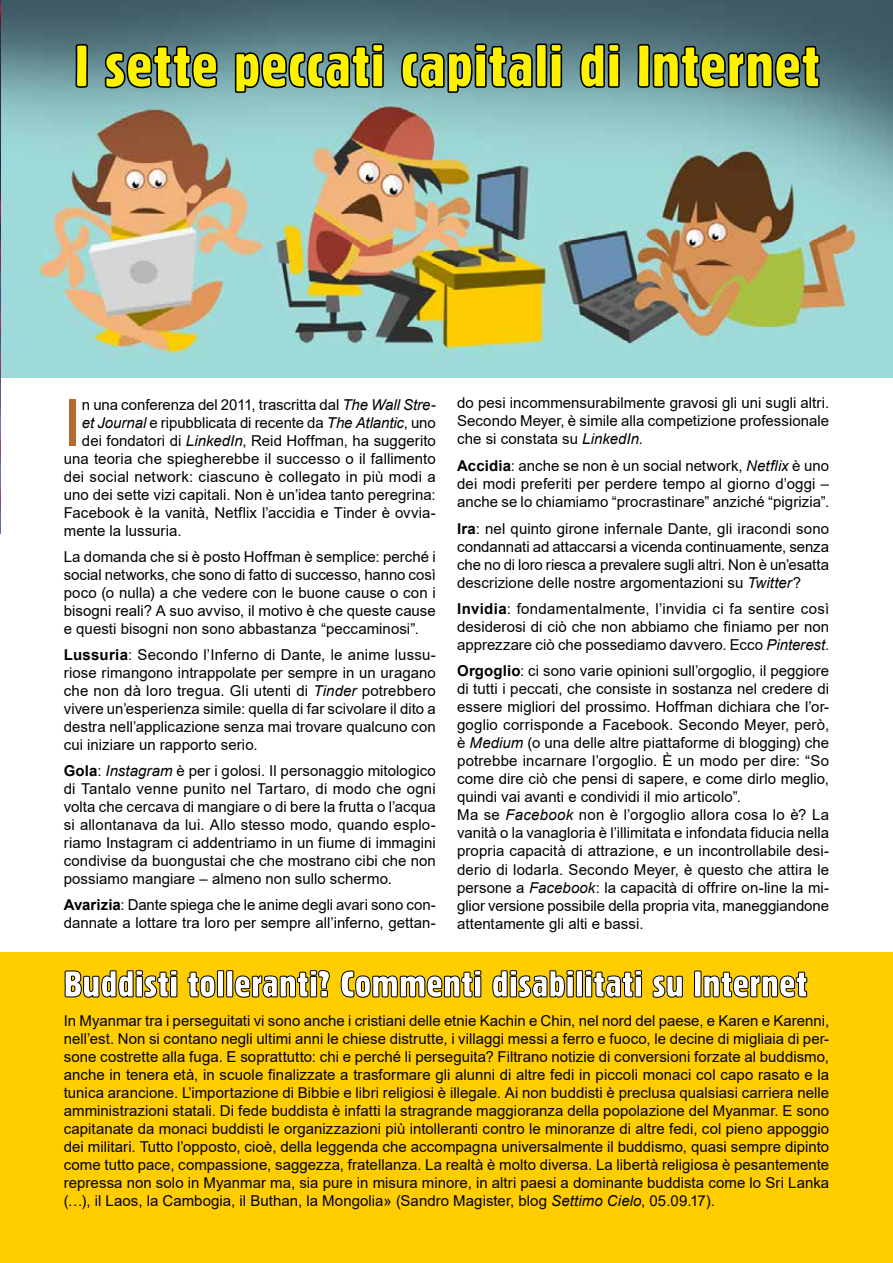
<style>
.page{position:relative;width:893px;height:1263px;background:#fff}
.page>*{position:absolute;margin:0;border:0;box-sizing:border-box;transform-origin:0 0}
.t1{font:65.55px "Arial";color:#b36b31}
.t2{font:58.5px "Gothic 821 Condensed BT";letter-spacing:-.005em;color:#fff200;scale:1.13 1}
.t3{font:36px "Gothic 821 Condensed BT";color:#fff;scale:1.13 1}
.t4{font:15px/18.1px "Arial";letter-spacing:.005em;color:#000;text-align:justify}
.s1{font-style:italic}
.s2{font-weight:700}
</style>
<div class="page">
<div style="left:1px;top:952px;width:892px;height:311px;background:#ffcd00"></div>
<img style="left:1px;top:0;width:892px;height:377px">
<img style="left:0;top:0;width:1px;height:534px">
<svg style="left:74px;top:43px;width:15px;height:226px;background:#93ada5"></svg>
<svg style="left:103px;top:45px;width:116px;height:44px;background:#56787d"></svg>
<svg style="left:234px;top:42px;width:151px;height:52px;background:#5f8589"></svg>
<svg style="left:400px;top:42px;width:163px;height:52px;background:#5a7d81"></svg>
<svg style="left:579px;top:42px;width:42px;height:47px;background:#517075"></svg>
<img style="left:636px;top:43px;width:185px;height:226px">
<svg style="left:64px;top:970px;width:114px;height:28px"></svg>
<svg style="left:187px;top:970px;width:143px;height:28px"></svg>
<svg style="left:340px;top:970px;width:142px;height:28px"></svg>
<svg style="left:492px;top:970px;width:150px;height:28px"></svg>
<svg style="left:652px;top:975px;width:31px;height:23px"></svg>
<svg style="left:693px;top:970px;width:115px;height:28px"></svg>
<h2 class="t2" style="left:74px;top:31px;width:662px">I sette peccati capitali di Internet</h2>
<p class="t4" style="left:457px;top:393px;width:374px">do pesi incommensurabilmente gravosi gli uni sugli altri.<br>Secondo Meyer, è simile alla competizione professionale che si constata su <span class="s1">LinkedIn</span>.</p>
<p class="t4" style="left:457px;top:456px;width:374px"><span class="s2">Accidia</span>: anche se non è un social network, <span class="s1">Netflix</span> è uno dei modi preferiti per perdere tempo al giorno d’oggi – anche se lo chiamiamo “procrastinare” anziché “pigrizia”.</p>
<p class="t4" style="left:457px;top:520px;width:374px"><span class="s2">Ira</span>: nel quinto girone infernale Dante, gli iracondi sono condannati ad attaccarsi a vicenda continuamente, senza che no di loro riesca a prevalere sugli altri. Non è un’esatta descrizione delle nostre argomentazioni su <span class="s1">Twitter</span>?</p>
<p class="t4" style="left:457px;top:599px;width:374px"><span class="s2">Invidia</span>: fondamentalmente, l’invidia ci fa sentire così desiderosi di ciò che non abbiamo che finiamo per non apprezzare ciò che possediamo davvero. Ecco <span class="s1">Pinterest</span>.</p>
<p class="t4" style="left:457px;top:661px;width:374px;text-align:left"><span class="s2">Orgoglio</span>: ci sono varie opinioni sull’orgoglio, il peggiore di tutti i peccati, che consiste in sostanza nel credere di essere migliori del prossimo. Hoffman dichiara che l’or&shy;goglio corrisponde a Facebook. Secondo Meyer, però, è <span class="s1">Medium</span> (o una delle altre piattaforme di blogging) che potrebbe incarnare l’orgoglio. È un modo per dire: “So come dire ciò che pensi di sapere, e come dirlo meglio, quindi vai avanti e condividi il mio articolo”.<br>Ma se <span class="s1">Facebook</span> non è l’orgoglio allora cosa lo è? La vanità o la vanagloria è l’illimitata e infondata fiducia nella propria capacità di attrazione, e un incontrollabile desi&shy;derio di lodarla. Secondo Meyer, è questo che attira le persone a <span class="s1">Facebook</span>: la capacità di offrire on-line la mi&shy;glior versione possibile della propria vita, maneggiandone attentamente gli alti e bassi.</p>
<h3 class="t3" style="left:64px;top:962px;width:660px">Buddisti tolleranti? Commenti disabilitati su Internet</h3>
<p class="t4" style="left:64px;top:1011px;width:767px">In Myanmar tra i perseguitati vi sono anche i cristiani delle etnie Kachin e Chin, nel nord del paese, e Karen e Karenni, nell’est. Non si contano negli ultimi anni le chiese distrutte, i villaggi messi a ferro e fuoco, le decine di migliaia di per&shy;sone costrette alla fuga. E soprattutto: chi e perché li perseguita? Filtrano notizie di conversioni forzate al buddismo, anche in tenera età, in scuole finalizzate a trasformare gli alunni di altre fedi in piccoli monaci col capo rasato e la tunica arancione. L’importazione di Bibbie e libri religiosi è illegale. Ai non buddisti è preclusa qualsiasi carriera nelle amministrazioni statali. Di fede buddista è infatti la stragrande maggioranza della popolazione del Myanmar. E sono capitanate da monaci buddisti le organizzazioni più intolleranti contro le minoranze di altre fedi, col pieno appoggio dei militari. Tutto l’opposto, cioè, della leggenda che accompagna universalmente il buddismo, quasi sempre dipinto come tutto pace, compassione, saggezza, fratellanza. La realtà è molto diversa. La libertà religiosa è pesantemente repressa non solo in Myanmar ma, sia pure in misura minore, in altri paesi a dominante buddista come lo Sri Lanka (…), il Laos, la Cambogia, il Buthan, la Mongolia» (Sandro Magister, blog <span class="s1">Settimo Cielo</span>, 05.09.17).</p>
<h1 class="t1" style="left:64px;top:378px;width:20px">I</h1>
<p class="t4" style="left:82px;top:395px;width:355px">n una conferenza del 2011, trascritta dal <span class="s1">The Wall Stre-</span></p>
<p class="t4" style="left:82px;top:413px;width:355px"><span class="s1">et Journal</span> e ripubblicata di recente da <span class="s1">The Atlantic</span>, uno</p>
<p class="t4" style="left:82px;top:431px;width:355px">dei fondatori di <span class="s1">LinkedIn</span>, Reid Hoffman, ha suggerito</p>
<p class="t4" style="left:64px;top:450px;width:374px">una teoria che spiegherebbe il successo o il fallimento</p>
<p class="t4" style="left:64px;top:468px;width:374px">dei social network: ciascuno è collegato in più modi a</p>
<p class="t4" style="left:64px;top:486px;width:374px">uno dei sette vizi capitali. Non è un’idea tanto peregrina:</p>
<p class="t4" style="left:64px;top:504px;width:374px">Facebook è la vanità, Netflix l’accidia e Tinder è ovvia-</p>
<p class="t4" style="left:64px;top:522px;width:119px">mente la lussuria.</p>
<p class="t4" style="left:64px;top:547px;width:374px">La domanda che si è posto Hoffman è semplice: perché i social networks, che sono di fatto di successo, hanno così poco (o nulla) a che vedere con le buone cause o con i bisogni reali? A suo avviso, il motivo è che queste cause e questi bisogni non sono abbastanza “peccaminosi”.</p>
<p class="t4" style="left:64px;top:645px;width:374px"><span class="s2">Lussuria</span>: Secondo l’Inferno di Dante, le anime lussu&shy;riose rimangono intrappolate per sempre in un uragano che non dà loro tregua. Gli utenti di <span class="s1">Tinder</span> potrebbero vivere un’esperienza simile: quella di far scivolare il dito a destra nell’applicazione senza mai trovare qualcuno con cui iniziare un rapporto serio.</p>
<p class="t4" style="left:64px;top:761px;width:374px"><span class="s2">Gola</span>: <span class="s1">Instagram</span> è per i golosi. Il personaggio mitologico di Tantalo venne punito nel Tartaro, di modo che ogni volta che cercava di mangiare o di bere la frutta o l’acqua si allontanava da lui. Allo stesso modo, quando esplo&shy;riamo Instagram ci addentriamo in un fiume di immagini condivise da buongustai che che mostrano cibi che non possiamo mangiare – almeno non sullo schermo.</p>
<p class="t4" style="left:64px;top:895px;width:374px"><span class="s2">Avarizia</span>: Dante spiega che le anime degli avari sono con&shy;dannate a lottare tra loro per sempre all’inferno, gettan-</p>
</div>
